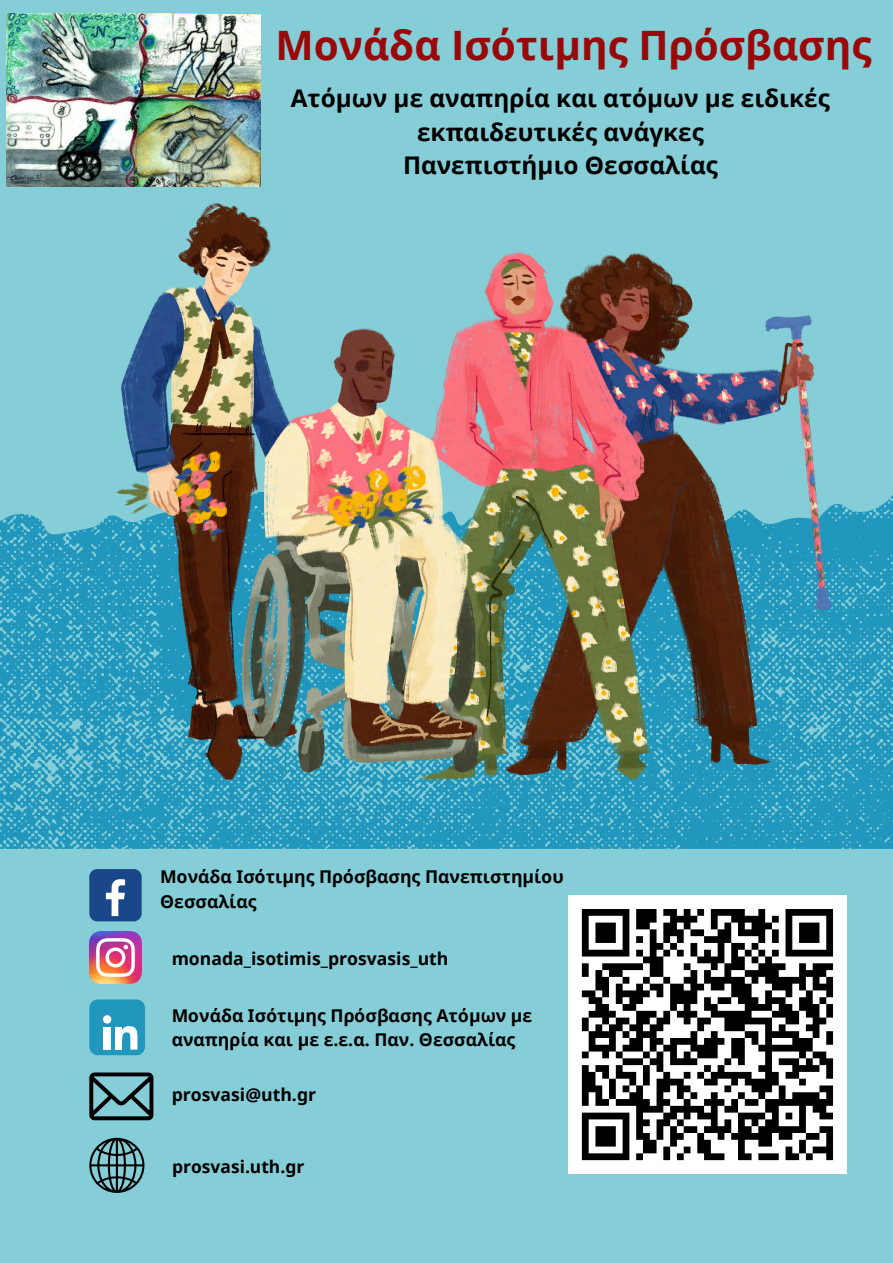
<style>
.page{position:relative;width:893px;height:1263px;background:#85cdd7}
.page>*{position:absolute;margin:0;border:0;box-sizing:border-box;transform-origin:0 0}
.t1{font:700 40.58px "Open Sans";color:#990909}
.t2{font:700 24.3px/33.8px "Open Sans";color:#000;text-align:center}
.t3{font:700 17.62px/24.2px "Noto Sans";color:#000}
.t4{font:700 17.4px "Noto Sans";color:#000}
</style>
<div class="page">
<svg style="left:0;top:495px;width:893px;height:354px;background:#34a1c2"></svg>
<img style="left:483px;top:252px;width:348px;height:528px">
<img style="left:117px;top:204px;width:366px;height:576px">
<img style="left:7px;top:13px;width:253px;height:174px">
<div style="left:568px;top:895px;width:278px;height:279px;background:#fff"></div>
<svg style="left:581px;top:909px;width:253px;height:252px"></svg>
<div style="left:89px;top:869px;width:53px;height:52px;background:#1a4789;border-radius:8px"></div>
<svg style="left:106px;top:879px;width:19px;height:37px"></svg>
<img style="left:89px;top:932px;width:53px;height:52px">
<div style="left:89px;top:999px;width:56px;height:56px;background:#2197bd;border-radius:8px"></div>
<svg style="left:103px;top:1015px;width:8px;height:8px"></svg>
<div style="left:104px;top:1026px;width:7px;height:23px;background:#fff"></div>
<div style="left:115px;top:1026px;width:7px;height:23px;background:#fff"></div>
<svg style="left:120px;top:1026px;width:18px;height:23px"></svg>
<svg style="left:89px;top:1138px;width:55px;height:55px"></svg>
<svg style="left:89px;top:1072px;width:64px;height:48px"></svg>
<h2 class="t1" style="left:276px;top:16px;width:597px">Μονάδα Ισότιμης Πρόσβασης</h2>
<p class="t2" style="left:291px;top:81px;width:540px">Ατόμων με αναπηρία και ατόμων με ειδικές εκπαιδευτικές ανάγκες<br>Πανεπιστήμιο Θεσσαλίας</p>
<p class="t3" style="left:160px;top:864px;width:405px">Μονάδα Ισότιμης Πρόσβασης Πανεπιστημίου</p>
<p class="t3" style="left:160px;top:889px;width:98px">Θεσσαλίας</p>
<p class="t3" style="left:172px;top:946px;width:278px">monada_isotimis_prosvasis_uth</p>
<p class="t3" style="left:172px;top:1003px;width:362px">Μονάδα Ισότιμης Πρόσβασης Ατόμων με αναπηρία και με ε.ε.α. Παν. Θεσσαλίας</p>
<p class="t3" style="left:172px;top:1082px;width:146px">prosvasi@uth.gr</p>
<p class="t4" style="left:172px;top:1154px;width:133px">prosvasi.uth.gr</p>
</div>
